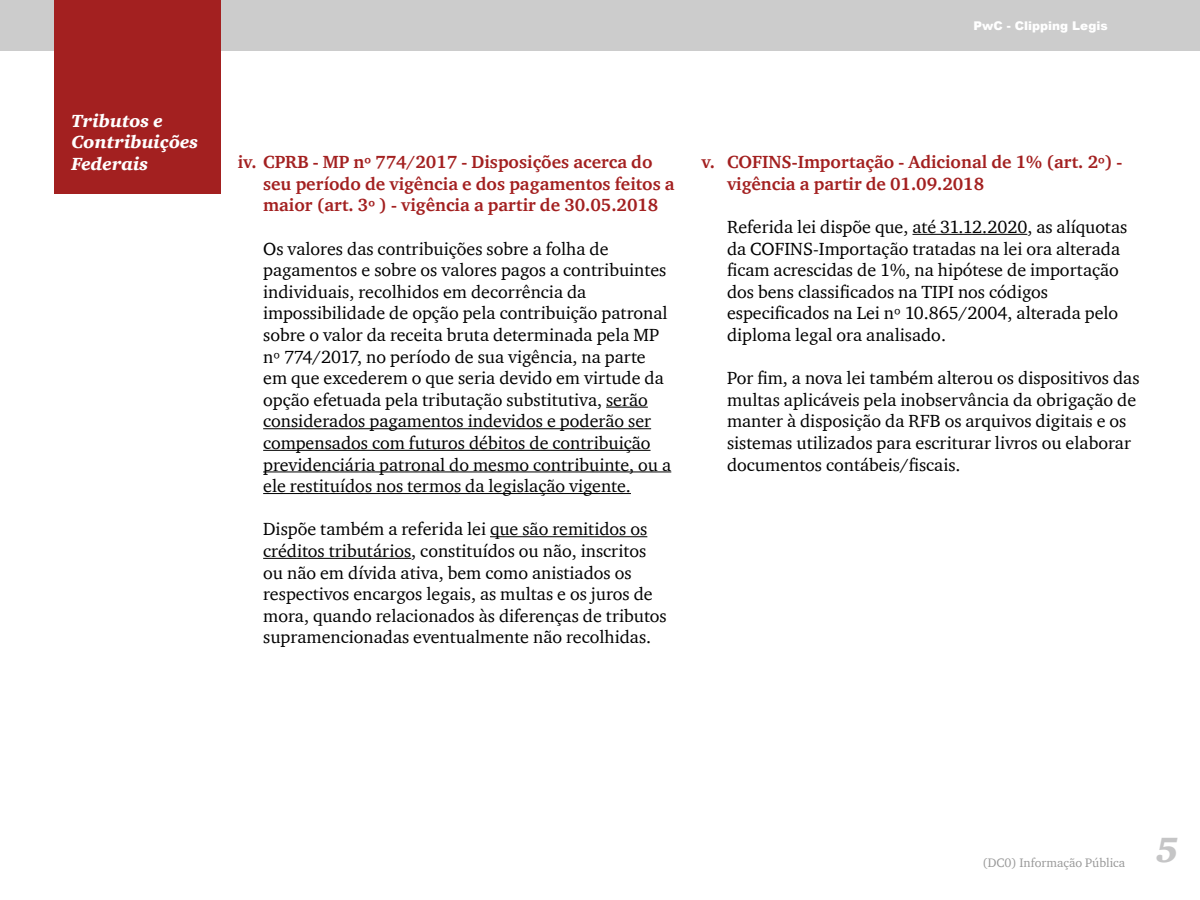
<style>
.page{position:relative;width:1200px;height:900px;background:#fff}
.page>*{position:absolute;margin:0;border:0;box-sizing:border-box;transform-origin:0 0}
.t1{font:italic 900 36px "ITC Charter Com";color:#c5c5c6}
.t2{font:18px/21.6px "ITC Charter Com";color:#000}
.t3{font:700 18px/21.6px "ITC Charter Com";color:#a32020}
.t4{font:italic 900 18px/21.6px "ITC Charter Com";color:#fff}
.t5{font:12.6px "ITC Charter Com";color:#999}
.t6{font:900 12px "Arial";color:#fff}
</style>
<div class="page">
<div style="left:0;top:0;width:1200px;height:51px;background:#ccc"></div>
<div style="left:54px;top:0;width:166px;height:194px;background:#a32020"></div>
<hr style="left:606px;top:407px;width:42px;height:1px;background:#000">
<hr style="left:263px;top:428px;width:388px;height:1px;background:#000">
<hr style="left:263px;top:450px;width:388px;height:1px;background:#000">
<hr style="left:263px;top:471px;width:408px;height:1px;background:#000">
<hr style="left:263px;top:493px;width:368px;height:1px;background:#000">
<hr style="left:490px;top:536px;width:157px;height:1px;background:#000">
<hr style="left:263px;top:558px;width:148px;height:1px;background:#000">
<hr style="left:912px;top:234px;width:115px;height:1px;background:#000">
<p class="t4" style="left:71px;top:110px;width:128px">Tributos e<br>Contribuições<br>Federais</p>
<p class="t6" style="left:973px;top:17px;width:136px">PwC - Clipping Legis</p>
<p class="t3" style="left:263px;top:151px;width:413px;text-indent:-26px">iv. CPRB - MP nº 774/2017 - Disposições acerca do seu período de vigência e dos pagamentos feitos a maior (art. 3º ) - vigência a partir de 30.05.2018</p>
<p class="t2" style="left:263px;top:237px;width:410px">Os valores das contribuições sobre a folha de pagamentos e sobre os valores pagos a contribuintes individuais, recolhidos em decorrência da impossibilidade de opção pela contribuição patronal sobre o valor da receita bruta determinada pela MP nº 774/2017, no período de sua vigência, na parte em que excederem o que seria devido em virtude da opção efetuada pela tributação substitutiva, serão considerados pagamentos indevidos e poderão ser compensados com futuros débitos de contribuição previdenciária patronal do mesmo contribuinte, ou a ele restituídos nos termos da legislação vigente.</p>
<p class="t2" style="left:263px;top:518px;width:405px">Dispõe também a referida lei que são remitidos os créditos tributários, constituídos ou não, inscritos ou não em dívida ativa, bem como anistiados os respectivos encargos legais, as multas e os juros de mora, quando relacionados às diferenças de tributos supramencionadas eventualmente não recolhidas.</p>
<p class="t3" style="left:727px;top:151px;width:397px;text-indent:-26px">v. COFINS-Importação - Adicional de 1% (art. 2º) - vigência a partir de 01.09.2018</p>
<p class="t2" style="left:727px;top:216px;width:402px">Referida lei dispõe que, até 31.12.2020, as alíquotas da COFINS-Importação tratadas na lei ora alterada ficam acrescidas de 1%, na hipótese de importação dos bens classificados na TIPI nos códigos especificados na Lei nº 10.865/2004, alterada pelo diploma legal ora analisado.</p>
<p class="t2" style="left:727px;top:367px;width:414px">Por fim, a nova lei também alterou os dispositivos das multas aplicáveis pela inobservância da obrigação de manter à disposição da RFB os arquivos digitais e os sistemas utilizados para escriturar livros ou elaborar documentos contábeis/fiscais.</p>
<p class="t5" style="left:982px;top:855px;width:144px">(DC0) Informação Pública</p>
<h1 class="t1" style="left:1156px;top:828px;width:25px">5</h1>
</div>
